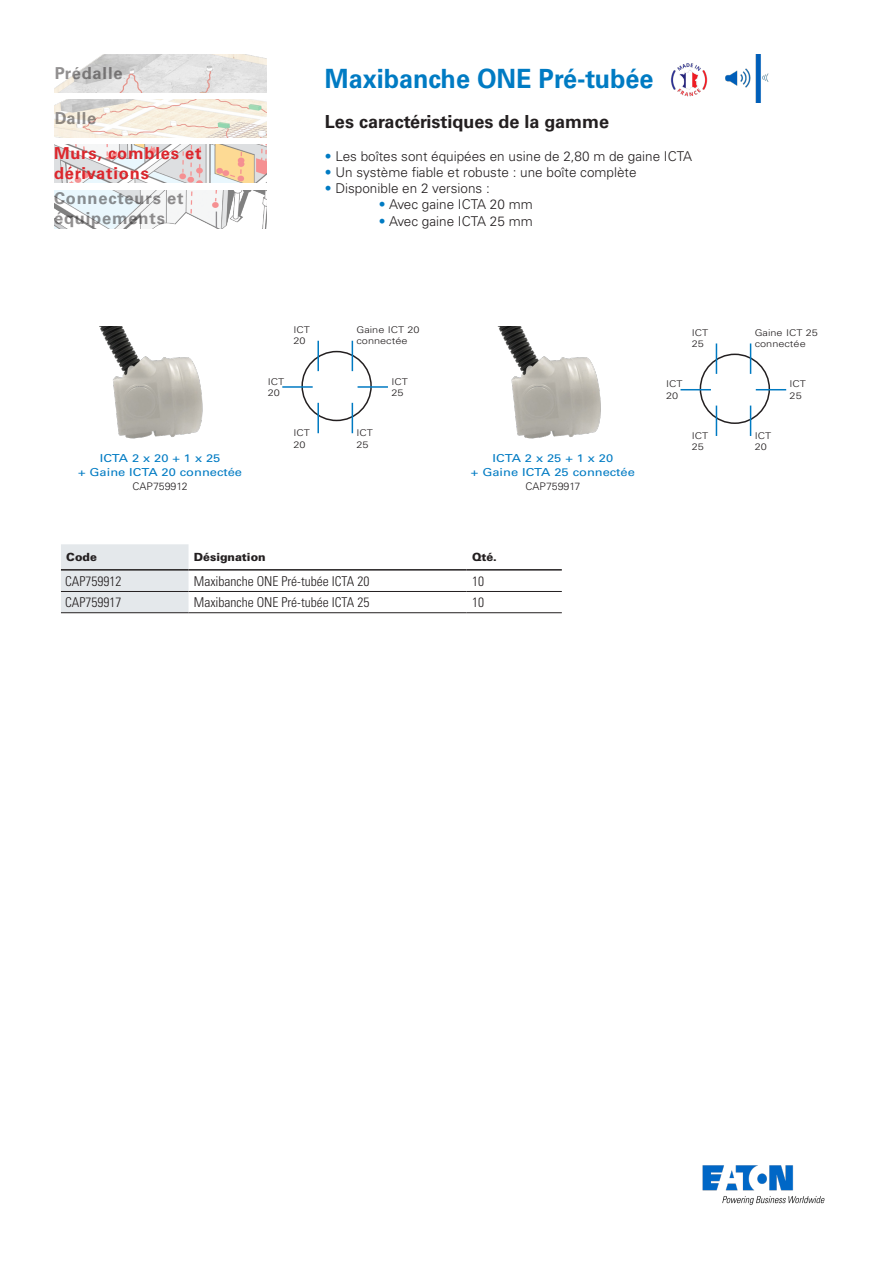
<style>
.page{position:relative;width:893px;height:1263px;background:#fff}
.page>*{position:absolute;margin:0;border:0;box-sizing:border-box;transform-origin:0 0}
.t1{font:700 26.55px "Univers LT Std";color:#007bc3;scale:.95 1}
.t2{font:700 18px "Univers LT Std";color:#231f20}
.t3{font:700 16.5px/19.8px "Univers LT Std";letter-spacing:.05em;color:#231f20}
.t4{font:700 16.5px "Univers LT Std";letter-spacing:.05em;color:#dc272d}
.t5{font:300 13.5px "Univers LT Std";color:#231f20}
.cellules_tableau{font:300 condensed 13.5px "Univers LT Std";color:#231f20}
.Style_de_paragraphe{font:900 11.25px "Univers LT Std";color:#231f20}
.t6{font:10.95px "Univers LT Std";color:#007bc3;scale:1.17 1}
.Cap__7{font:300 10.5px "Univers LT Std";color:#231f20}
.t7{font:300 9.3px "Univers LT Std";color:#231f20;scale:1.17 1}
.s1{color:#007bc3}
</style>
<div class="page">
<img style="left:702px;top:1165px;width:123px;height:40px">
<img style="left:54px;top:99px;width:213px;height:38px">
<img style="left:54px;top:54px;width:213px;height:38px">
<img style="left:54px;top:144px;width:213px;height:38px">
<img style="left:54px;top:190px;width:213px;height:38px">
<div style="left:301px;top:351px;width:71px;height:70px;border:2px solid #231f20;border-radius:50%"></div>
<hr style="left:317px;top:341px;width:2px;height:30px;background:#007ac2">
<hr style="left:317px;top:403px;width:2px;height:30px;background:#007ac2">
<hr style="left:352px;top:341px;width:1px;height:30px;background:#007ac2">
<hr style="left:358px;top:386px;width:30px;height:2px;background:#007ac2">
<hr style="left:352px;top:403px;width:1px;height:30px;background:#007ac2">
<hr style="left:282px;top:386px;width:31px;height:2px;background:#007ac2">
<div style="left:700px;top:354px;width:70px;height:70px;border:2px solid #231f20;border-radius:50%"></div>
<hr style="left:716px;top:343px;width:1px;height:31px;background:#007ac2">
<hr style="left:716px;top:406px;width:1px;height:30px;background:#007ac2">
<hr style="left:750px;top:343px;width:1px;height:31px;background:#007ac2">
<hr style="left:756px;top:389px;width:30px;height:1px;background:#007ac2">
<hr style="left:750px;top:406px;width:1px;height:30px;background:#007ac2">
<hr style="left:680px;top:389px;width:31px;height:1px;background:#007ac2">
<img style="left:497px;top:326px;width:104px;height:113px">
<div style="left:61px;top:544px;width:128px;height:68px;background:#e4e8eb"></div>
<hr style="left:61px;top:591px;width:128px;height:1px;background:#231f20">
<hr style="left:189px;top:591px;width:278px;height:1px;background:#231f20">
<hr style="left:467px;top:591px;width:95px;height:1px;background:#231f20">
<hr style="left:61px;top:612px;width:128px;height:1px;background:#231f20">
<hr style="left:189px;top:612px;width:278px;height:1px;background:#231f20">
<hr style="left:467px;top:612px;width:95px;height:1px;background:#231f20">
<hr style="left:61px;top:569px;width:128px;height:2px;background:#231f20">
<hr style="left:189px;top:569px;width:278px;height:2px;background:#231f20">
<hr style="left:467px;top:569px;width:95px;height:2px;background:#231f20">
<img style="left:99px;top:326px;width:104px;height:113px">
<img style="left:671px;top:63px;width:37px;height:34px">
<img style="left:725px;top:54px;width:44px;height:48px">
<p class="t3" style="left:54px;top:64px;width:70px">Prédalle</p>
<p class="t3" style="left:54px;top:109px;width:44px">Dalle</p>
<p class="t4" style="left:54px;top:144px;width:149px">Murs, combles et</p>
<p class="t4" style="left:54px;top:164px;width:96px">dérivations</p>
<p class="t3" style="left:54px;top:189px;width:131px">Connecteurs et équipements</p>
<p class="t1" style="left:325px;top:63px;width:347px">Maxibanche ONE Pré-tubée</p>
<p class="t2" style="left:325px;top:111px;width:286px">Les caractéristiques de la gamme</p>
<p class="t5" style="left:325px;top:148px;width:369px"><span class="s1">•</span> Les boîtes sont équipées en usine de 2,80 m de gaine ICTA</p>
<p class="t5" style="left:325px;top:164px;width:313px"><span class="s1">•</span> Un système fiable et robuste : une boîte complète</p>
<p class="t5" style="left:325px;top:180px;width:166px"><span class="s1">•</span> Disponible en 2 versions :</p>
<p class="t5" style="left:379px;top:196px;width:155px"><span class="s1">•</span> Avec gaine ICTA 20 mm</p>
<p class="t5" style="left:379px;top:213px;width:155px"><span class="s1">•</span> Avec gaine ICTA 25 mm</p>
<p class="t6" style="left:100px;top:452px;width:105px">ICTA 2 x 20 + 1 x 25</p>
<p class="t6" style="left:78px;top:465px;width:142px">+ Gaine ICTA 20 connectée</p>
<p class="Cap__7" style="left:133px;top:480px;width:56px">CAP759912</p>
<p class="t7" style="left:294px;top:324px;width:16px">ICT</p>
<p class="t7" style="left:294px;top:335px;width:12px">20</p>
<p class="t7" style="left:268px;top:376px;width:16px">ICT</p>
<p class="t7" style="left:268px;top:387px;width:12px">20</p>
<p class="t7" style="left:294px;top:427px;width:16px">ICT</p>
<p class="t7" style="left:294px;top:439px;width:12px">20</p>
<p class="t7" style="left:356px;top:324px;width:55px">Gaine ICT 20</p>
<p class="t7" style="left:356px;top:335px;width:45px">connectée</p>
<p class="t7" style="left:356px;top:427px;width:16px">ICT</p>
<p class="t7" style="left:356px;top:439px;width:12px">25</p>
<p class="t7" style="left:391px;top:376px;width:16px">ICT</p>
<p class="t7" style="left:391px;top:387px;width:12px">25</p>
<p class="t6" style="left:493px;top:452px;width:105px">ICTA 2 x 25 + 1 x 20</p>
<p class="t6" style="left:471px;top:465px;width:142px">+ Gaine ICTA 25 connectée</p>
<p class="Cap__7" style="left:526px;top:480px;width:56px">CAP759917</p>
<p class="t7" style="left:692px;top:327px;width:16px">ICT</p>
<p class="t7" style="left:692px;top:338px;width:12px">25</p>
<p class="t7" style="left:666px;top:379px;width:16px">ICT</p>
<p class="t7" style="left:666px;top:390px;width:12px">20</p>
<p class="t7" style="left:692px;top:430px;width:16px">ICT</p>
<p class="t7" style="left:692px;top:441px;width:12px">25</p>
<p class="Style_de_paragraphe" style="left:66px;top:550px;width:32px">Code</p>
<p class="Style_de_paragraphe" style="left:194px;top:550px;width:73px">Désignation</p>
<p class="Style_de_paragraphe" style="left:472px;top:550px;width:26px">Qté.</p>
<p class="cellules_tableau" style="left:65px;top:573px;width:58px">CAP759912</p>
<p class="cellules_tableau" style="left:194px;top:573px;width:177px">Maxibanche ONE Pré-tubée ICTA 20</p>
<p class="cellules_tableau" style="left:472px;top:573px;width:13px">10</p>
<p class="cellules_tableau" style="left:65px;top:594px;width:58px">CAP759917</p>
<p class="cellules_tableau" style="left:194px;top:594px;width:177px">Maxibanche ONE Pré-tubée ICTA 25</p>
<p class="cellules_tableau" style="left:472px;top:594px;width:13px">10</p>
<p class="t7" style="left:755px;top:327px;width:55px">Gaine ICT 25</p>
<p class="t7" style="left:755px;top:338px;width:45px">connectée</p>
<p class="t7" style="left:755px;top:430px;width:16px">ICT</p>
<p class="t7" style="left:755px;top:441px;width:12px">20</p>
<p class="t7" style="left:790px;top:379px;width:16px">ICT</p>
<p class="t7" style="left:790px;top:390px;width:12px">25</p>
</div>
